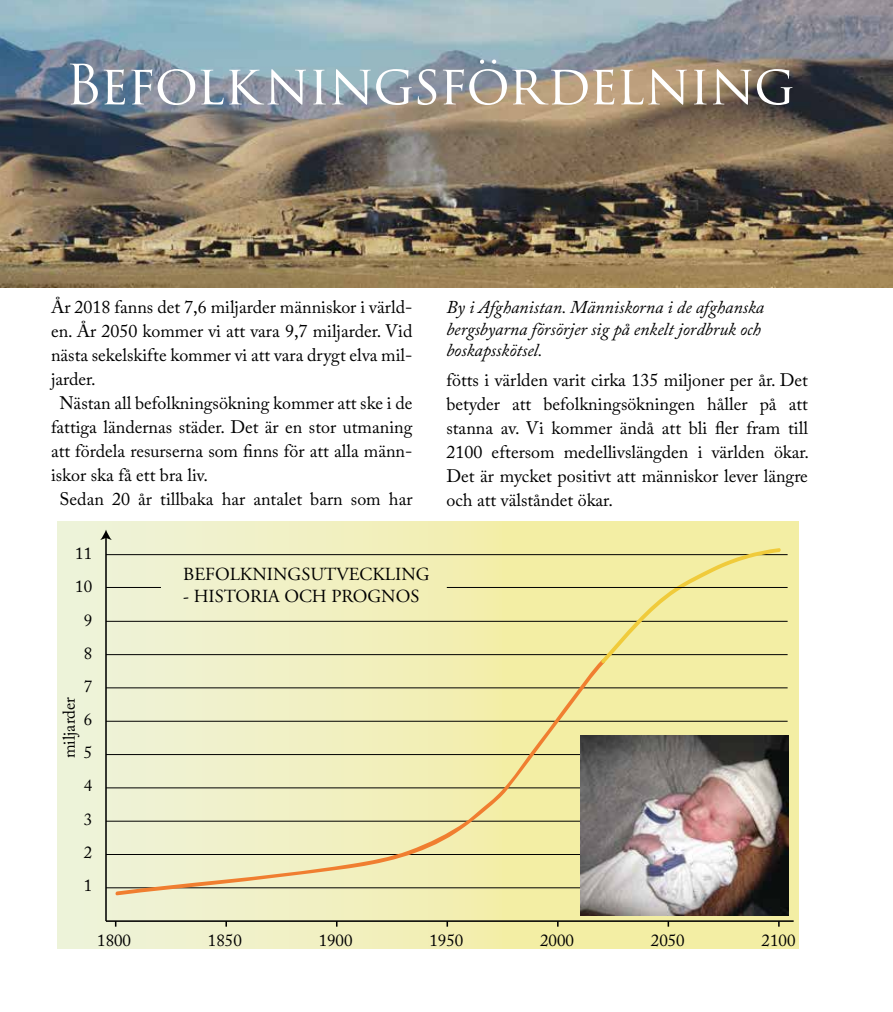
<style>
.page{position:relative;width:893px;height:1012px;background:#fff}
.page>*{position:absolute;margin:0;border:0;box-sizing:border-box;transform-origin:0 0}
.t1{font:54px "Trajan Pro 3";letter-spacing:-.025em;color:#fff}
.t2{font:18.45px "Adobe Garamond Pro";color:#000}
.t3{font:18px/24px "Adobe Caslon Pro";color:#000;text-align:justify}
.t4{font:italic 18px/21.6px "Adobe Caslon Pro";color:#000}
.t5{font:16.95px/33.2px "Adobe Caslon Pro";color:#000;text-align:justify}
</style>
<div class="page">
<div style="left:57px;top:522px;width:742px;height:427px;background:linear-gradient(to right,#eef2d8,#f3ec97)"></div>
<hr style="left:106px;top:920px;width:688px;height:2px;background:#000">
<hr style="left:106px;top:654px;width:682px;height:1px;background:#000">
<hr style="left:106px;top:688px;width:682px;height:1px;background:#000">
<hr style="left:106px;top:721px;width:682px;height:1px;background:#000">
<hr style="left:106px;top:754px;width:682px;height:1px;background:#000">
<hr style="left:106px;top:788px;width:682px;height:1px;background:#000">
<hr style="left:106px;top:821px;width:682px;height:1px;background:#000">
<hr style="left:106px;top:854px;width:682px;height:1px;background:#000">
<hr style="left:106px;top:888px;width:682px;height:1px;background:#000">
<hr style="left:106px;top:587px;width:55px;height:1px;background:#000">
<hr style="left:106px;top:621px;width:682px;height:1px;background:#000">
<svg style="left:115px;top:658px;width:491px;height:238px;background:#eae6b4"></svg>
<hr style="left:106px;top:554px;width:682px;height:1px;background:#000">
<svg style="left:600px;top:548px;width:181px;height:117px;background:#ece69b"></svg>
<hr style="left:105px;top:537px;width:2px;height:384px;background:#000">
<svg style="left:100px;top:530px;width:12px;height:10px"></svg>
<hr style="left:447px;top:587px;width:341px;height:1px;background:#000">
<img style="left:0;top:0;width:893px;height:288px">
<img style="left:581px;top:736px;width:208px;height:180px">
<h1 class="t1" style="left:65px;top:48px;width:731px">Befolkningsfördelning</h1>
<p class="t3" style="left:51px;top:295px;width:363px">År 2018 fanns det 7,6 miljarder människor i värld-</p>
<p class="t3" style="left:51px;top:319px;width:363px">en. År 2050 kommer vi att vara 9,7 miljarder. Vid</p>
<p class="t3" style="left:51px;top:343px;width:363px">nästa sekelskifte kommer vi att vara drygt elva mil-</p>
<p class="t3" style="left:51px;top:367px;width:46px">jarder.</p>
<p class="t3" style="left:60px;top:391px;width:354px">Nästan all befolkningsökning kommer att ske i de</p>
<p class="t3" style="left:51px;top:415px;width:363px">fattiga ländernas städer. Det är en stor utmaning</p>
<p class="t3" style="left:51px;top:439px;width:363px">att fördela resurserna som finns för att alla männ-</p>
<p class="t3" style="left:51px;top:463px;width:158px">iskor ska få ett bra liv.</p>
<p class="t3" style="left:60px;top:487px;width:354px">Sedan 20 år tillbaka har antalet barn som har</p>
<p class="t5" style="left:75px;top:537px;width:18px">11</p>
<p class="t5" style="left:75px;top:570px;width:18px">10</p>
<p class="t5" style="left:84px;top:603px;width:10px">9<br>8<br>7</p>
<p class="t5" style="left:52px;top:758px;width:63px;rotate:-90deg">miljarder</p>
<p class="t5" style="left:84px;top:703px;width:10px">6</p>
<p class="t5" style="left:84px;top:736px;width:10px">5</p>
<p class="t5" style="left:84px;top:769px;width:10px">4</p>
<p class="t5" style="left:84px;top:802px;width:10px">3</p>
<p class="t5" style="left:84px;top:835px;width:10px">2</p>
<p class="t5" style="left:84px;top:868px;width:10px">1</p>
<p class="t2" style="left:183px;top:563px;width:248px">BEFOLKNINGSUTVECKLING</p>
<p class="t2" style="left:183px;top:585px;width:238px">- HISTORIA OCH PROGNOS</p>
<p class="t4" style="left:446px;top:296px;width:319px">By i Afghanistan. Människorna i de afghanska bergsbyarna försörjer sig på enkelt jordbruk och boskapsskötsel.</p>
<p class="t3" style="left:446px;top:367px;width:364px">fötts i världen varit cirka 135 miljoner per år. Det betyder att befolkningsökningen håller på att stanna av. Vi kommer ändå att bli fler fram till 2100 eftersom medellivslängden i världen ökar.<br>Det är mycket positivt att människor lever längre och att välståndet ökar.</p>
<p class="t5" style="left:97px;top:923px;width:35px">1800</p>
<p class="t5" style="left:208px;top:923px;width:35px">1850</p>
<p class="t5" style="left:319px;top:923px;width:35px">1900</p>
<p class="t5" style="left:429px;top:923px;width:35px">1950</p>
<p class="t5" style="left:540px;top:923px;width:35px">2000</p>
<p class="t5" style="left:651px;top:923px;width:35px">2050</p>
<p class="t5" style="left:762px;top:923px;width:35px">2100</p>
</div>
